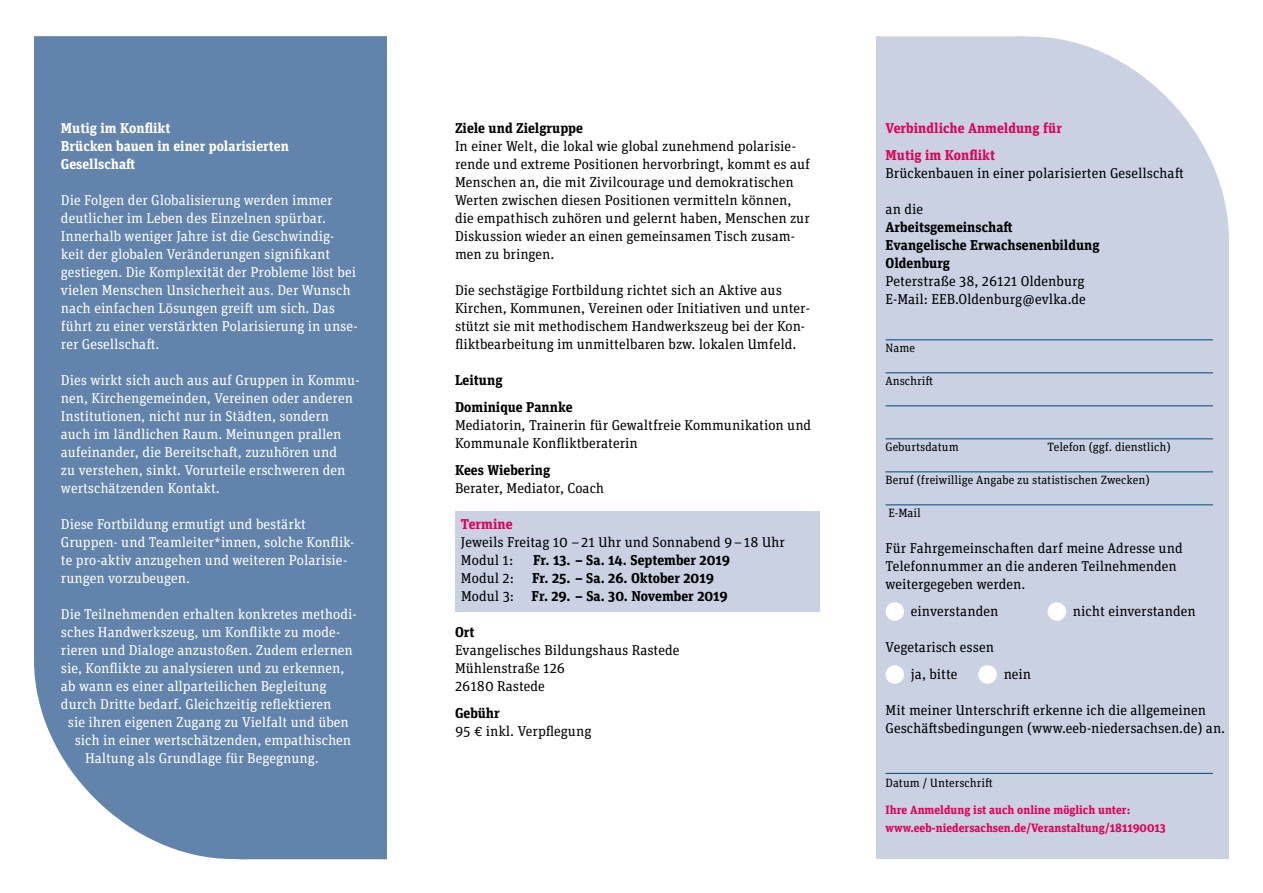
<style>
.page{position:relative;width:1263px;height:893px;background:#fff}
.page>*{position:absolute;margin:0;border:0;box-sizing:border-box;transform-origin:0 0}
.t1{font:14.25px/18px "Unit Slab Pro";color:#000}
.t2{font:14.25px/18px "Unit Slab Pro";color:#fff}
.t3{font:700 14.25px/18px "Unit Slab Pro";color:#000}
.t4{font:700 14.25px/18px "Unit Slab Pro";color:#fff}
.t5{font:700 14.25px/27px "Unit Slab Pro";color:#e00059}
.t6{font:12px "Unit Slab Pro";color:#000}
.t7{font:700 12px/18px "Unit Slab Pro";color:#e00059}
.s1{font-weight:400}
</style>
<div class="page">
<div style="left:455px;top:511px;width:364px;height:101px;background:#c9d1e2"></div>
<div style="left:34px;top:36px;width:353px;height:824px;background:#6283ab"></div>
<div style="left:876px;top:36px;width:353px;height:823px;background:#c9d1e2"></div>
<hr style="left:885px;top:339px;width:328px;height:1px;background:#00497a">
<hr style="left:885px;top:372px;width:328px;height:1px;background:#00497a">
<hr style="left:885px;top:405px;width:328px;height:1px;background:#00497a">
<hr style="left:885px;top:438px;width:328px;height:1px;background:#00497a">
<hr style="left:885px;top:471px;width:328px;height:1px;background:#00497a">
<hr style="left:885px;top:504px;width:328px;height:1px;background:#00497a">
<div style="left:885px;top:602px;width:19px;height:19px;background:#fff;border-radius:50%"></div>
<div style="left:1047px;top:602px;width:19px;height:19px;background:#fff;border-radius:50%"></div>
<div style="left:885px;top:665px;width:19px;height:19px;background:#fff;border-radius:50%"></div>
<div style="left:978px;top:665px;width:19px;height:19px;background:#fff;border-radius:50%"></div>
<hr style="left:885px;top:773px;width:328px;height:1px;background:#00497a">
<p class="t4" style="left:61px;top:118px;width:230px">Mutig im Konflikt<br>Brücken bauen in einer polarisierten<br>Gesellschaft</p>
<p class="t2" style="left:61px;top:191px;width:298px">Die Folgen der Globalisierung werden immer deutlicher im Leben des Einzelnen spürbar.<br>Innerhalb weniger Jahre ist die Geschwindig&shy;keit der globalen Veränderungen signifikant gestiegen. Die Komplexität der Probleme löst bei vielen Menschen Unsicherheit aus. Der Wunsch nach einfachen Lösungen greift um sich. Das führt zu einer verstärkten Polarisierung in unse&shy;rer Gesellschaft.</p>
<p class="t2" style="left:61px;top:371px;width:300px">Dies wirkt sich auch aus auf Gruppen in Kommu&shy;nen, Kirchengemeinden, Vereinen oder anderen Institutionen, nicht nur in Städten, sondern auch im ländlichen Raum. Meinungen prallen aufeinander, die Bereitschaft, zuzuhören und<br>zu verstehen, sinkt. Vorurteile erschweren den wertschätzenden Kontakt.</p>
<p class="t2" style="left:61px;top:515px;width:295px">Diese Fortbildung ermutigt und bestärkt Gruppen- und Teamleiter*innen, solche Konflik&shy;te pro-aktiv anzugehen und weiteren Polarisie&shy;rungen vorzubeugen.</p>
<p class="t2" style="left:61px;top:605px;width:297px">Die Teilnehmenden erhalten konkretes methodi-</p>
<p class="t2" style="left:61px;top:623px;width:281px">sches Handwerkszeug, um Konflikte zu mode-</p>
<p class="t2" style="left:61px;top:641px;width:293px">rieren und Dialoge anzustoßen. Zudem erlernen</p>
<p class="t2" style="left:61px;top:659px;width:285px">sie, Konflikte zu analysieren und zu erkennen,</p>
<p class="t2" style="left:61px;top:677px;width:267px">ab wann es einer allparteilichen Begleitung</p>
<p class="t2" style="left:61px;top:695px;width:272px">durch Dritte bedarf. Gleichzeitig reflektieren</p>
<p class="t2" style="left:68px;top:713px;width:283px">sie ihren eigenen Zugang zu Vielfalt und üben</p>
<p class="t2" style="left:75px;top:731px;width:278px">sich in einer wertschätzenden, empathischen</p>
<p class="t2" style="left:85px;top:749px;width:235px">Haltung als Grundlage für Begegnung.</p>
<p class="t3" style="left:455px;top:118px;width:129px">Ziele und Zielgruppe</p>
<p class="t1" style="left:455px;top:137px;width:357px">In einer Welt, die lokal wie global zunehmend polarisie&shy;rende und extreme Positionen hervorbringt, kommt es auf Menschen an, die mit Zivilcourage und demokratischen Werten zwischen diesen Positionen vermitteln können, die empathisch zuhören und gelernt haben, Menschen zur Diskussion wieder an einen gemeinsamen Tisch zusam&shy;men zu bringen.</p>
<p class="t1" style="left:455px;top:281px;width:356px">Die sechstägige Fortbildung richtet sich an Aktive aus Kirchen, Kommunen, Vereinen oder Initiativen und unter&shy;stützt sie mit methodischem Handwerkszeug bei der Kon&shy;fliktbearbeitung im unmittelbaren bzw. lokalen Umfeld.</p>
<p class="t3" style="left:455px;top:366px;width:119px;line-height:27px">Leitung<br>Dominique Pannke</p>
<p class="t1" style="left:455px;top:416px;width:358px">Mediatorin, Trainerin für Gewaltfreie Kommunikation und<br>Kommunale Konfliktberaterin</p>
<p class="t3" style="left:455px;top:460px;width:97px">Kees Wiebering</p>
<p class="t1" style="left:455px;top:479px;width:151px">Berater, Mediator, Coach</p>
<p class="t5" style="left:461px;top:510px;width:53px">Termine</p>
<p class="t1" style="left:461px;top:533px;width:325px">Jeweils Freitag 10 –21 Uhr und Sonnabend 9–18 Uhr<br>Modul 1:</p>
<p class="t3" style="left:533px;top:550px;width:198px">Fr. 13. – Sa. 14. September 2019</p>
<p class="t3" style="left:461px;top:568px;width:268px;text-indent:71px">Fr. 25. – Sa. 26. Oktober 2019<br><span class="s1">Modul 3:</span> Fr. 29. – Sa. 30. November 2019</p>
<p class="t3" style="left:455px;top:622px;width:21px">Ort</p>
<p class="t1" style="left:455px;top:641px;width:226px">Evangelisches Bildungshaus Rastede<br>Mühlenstraße 126<br>26180 Rastede</p>
<p class="t3" style="left:455px;top:703px;width:46px">Gebühr</p>
<p class="t1" style="left:455px;top:722px;width:138px">95 € inkl. Verpflegung</p>
<p class="t1" style="left:461px;top:569px;width:55px">Modul 2:</p>
<p class="t5" style="left:886px;top:114px;width:178px">Verbindliche Anmeldung für<br>Mutig im Konflikt</p>
<p class="t1" style="left:886px;top:164px;width:300px">Brückenbauen in einer polarisierten Gesellschaft</p>
<p class="t1" style="left:886px;top:200px;width:39px">an die</p>
<p class="t3" style="left:886px;top:217px;width:216px">Arbeitsgemeinschaft<br>Evangelische Erwachsenenbildung<br>Oldenburg</p>
<p class="t1" style="left:886px;top:272px;width:202px">Peterstraße 38, 26121 Oldenburg<br>E-Mail: EEB.Oldenburg@evlka.de</p>
<p class="t6" style="left:885px;top:340px;width:31px">Name</p>
<p class="t6" style="left:885px;top:373px;width:49px">Anschrift</p>
<p class="t6" style="left:885px;top:439px;width:75px">Geburtsdatum</p>
<p class="t6" style="left:1047px;top:439px;width:125px">Telefon (ggf. dienstlich)</p>
<p class="t6" style="left:885px;top:472px;width:266px">Beruf (freiwillige Angabe zu statistischen Zwecken)</p>
<p class="t6" style="left:888px;top:505px;width:34px">E-Mail</p>
<p class="t1" style="left:885px;top:539px;width:299px">Für Fahrgemeinschaften darf meine Adresse und<br>Telefonnummer an die anderen Teilnehmenden weitergegeben werden.</p>
<p class="t1" style="left:911px;top:602px;width:89px">einverstanden</p>
<p class="t1" style="left:1073px;top:602px;width:124px">nicht einverstanden</p>
<p class="t1" style="left:911px;top:633px;width:84px;line-height:27px;text-indent:-25px">Vegetarisch essen ja, bitte</p>
<p class="t1" style="left:1004px;top:665px;width:29px">nein</p>
<p class="t1" style="left:885px;top:701px;width:341px">Mit meiner Unterschrift erkenne ich die allgemeinen<br>Geschäftsbedingungen (www.eeb-niedersachsen.de) an.</p>
<p class="t6" style="left:885px;top:775px;width:109px">Datum / Unterschrift</p>
<p class="t7" style="left:885px;top:800px;width:282px">Ihre Anmeldung ist auch online möglich unter: www.eeb-niedersachsen.de/Veranstaltung/181190013</p>
</div>
